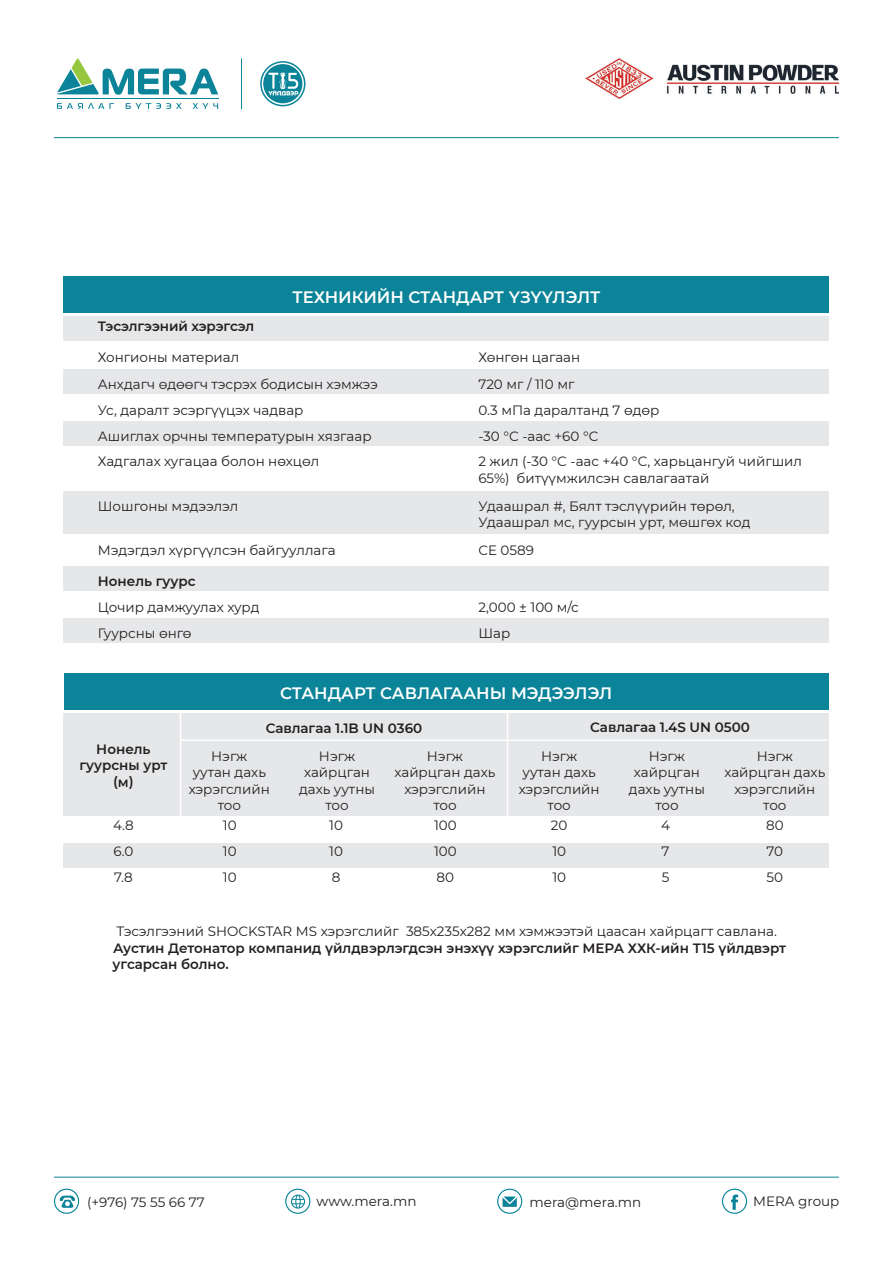
<style>
.page{position:relative;width:893px;height:1263px;background:#fff}
.page>*{position:absolute;margin:0;border:0;box-sizing:border-box;transform-origin:0 0}
.t1{font:600 16.5px "Montserrat";color:#fff}
.Regular_9{font:13.5px/16.5px "Montserrat";color:#231f20;text-align:center}
.Semi_bold_9{font:600 13.5px/16.2px "Montserrat";color:#231f20}
.Regular_9-2{font:600 13.5px "Montserrat";color:#231f20}
</style>
<div class="page">
<img style="left:585px;top:58px;width:253px;height:41px">
<svg style="left:260px;top:61px;width:45px;height:45px"></svg>
<hr style="left:241px;top:58px;width:1px;height:51px;background:#0b8398">
<svg style="left:57px;top:58px;width:161px;height:37px"></svg>
<svg style="left:57px;top:103px;width:57px;height:6px"></svg>
<svg style="left:126px;top:103px;width:56px;height:6px"></svg>
<svg style="left:193px;top:103px;width:25px;height:6px"></svg>
<hr style="left:57px;top:98px;width:161px;height:1px;background:#0b8398">
<hr style="left:54px;top:137px;width:785px;height:1px;background:#0b8398">
<svg style="left:59px;top:1195px;width:16px;height:13px"></svg>
<svg style="left:502px;top:1196px;width:15px;height:11px"></svg>
<svg style="left:291px;top:1194px;width:14px;height:14px"></svg>
<svg style="left:731px;top:1194px;width:7px;height:16px"></svg>
<hr style="left:54px;top:1177px;width:785px;height:1px;background:#0b8398">
<div style="left:722px;top:1189px;width:25px;height:25px;border:1px solid #008296;border-radius:50%"></div>
<div style="left:497px;top:1189px;width:25px;height:25px;border:1px solid #008296;border-radius:50%"></div>
<div style="left:285px;top:1189px;width:25px;height:25px;border:1px solid #008296;border-radius:50%"></div>
<div style="left:54px;top:1189px;width:25px;height:25px;border:1px solid #008296;border-radius:50%"></div>
<div style="left:64px;top:713px;width:765px;height:102px;background:#e6e7e9"></div>
<div style="left:64px;top:843px;width:765px;height:24px;background:#e6e7e9"></div>
<div style="left:64px;top:276px;width:765px;height:37px;background:#0b8398"></div>
<div style="left:64px;top:673px;width:764px;height:36px;background:#0b8398"></div>
<div style="left:64px;top:316px;width:765px;height:25px;background:#e6e7e9"></div>
<div style="left:64px;top:566px;width:765px;height:24px;background:#e6e7e9"></div>
<div style="left:64px;top:369px;width:765px;height:24px;background:#e6e7e9"></div>
<div style="left:64px;top:618px;width:765px;height:25px;background:#e6e7e9"></div>
<div style="left:64px;top:421px;width:765px;height:25px;background:#e6e7e9"></div>
<div style="left:64px;top:491px;width:765px;height:43px;background:#e6e7e9"></div>
<hr style="left:180px;top:713px;width:1px;height:102px;background:#fff">
<hr style="left:181px;top:739px;width:647px;height:2px;background:#fff">
<hr style="left:507px;top:713px;width:1px;height:102px;background:#fff">
<p class="Semi_bold_9" style="left:98px;top:318px;width:158px">Тэсэлгээний хэрэгсэл</p>
<p class="Regular_9" style="left:98px;top:349px;width:143px">Хонгионы материал</p>
<p class="t1" style="left:293px;top:285px;width:309px">ТЕХНИКИЙН СТАНДАРТ ҮЗҮҮЛЭЛТ</p>
<p class="Regular_9" style="left:478px;top:349px;width:103px">Хөнгөн цагаан</p>
<p class="Regular_9" style="left:98px;top:375px;width:282px">Анхдагч өдөөгч тэсрэх бодисын хэмжээ</p>
<p class="Regular_9" style="left:478px;top:375px;width:98px">720 мг / 110 мг</p>
<p class="Regular_9" style="left:98px;top:401px;width:207px">Ус, даралт эсэргүүцэх чадвар</p>
<p class="Regular_9" style="left:98px;top:428px;width:275px">Ашиглах орчны температурын хязгаар</p>
<p class="Regular_9" style="left:98px;top:453px;width:223px">Хадгалах хугацаа болон нөхцөл</p>
<p class="Regular_9" style="left:98px;top:497px;width:142px">Шошгоны мэдээлэл</p>
<p class="Regular_9" style="left:98px;top:541px;width:239px">Мэдэгдэл хүргүүлсэн байгууллага</p>
<p class="Regular_9" style="left:478px;top:401px;width:183px">0.3 мПа даралтанд 7 өдөр</p>
<p class="Regular_9" style="left:478px;top:428px;width:122px">-30 °C -аас +60 °C</p>
<p class="Regular_9" style="left:478px;top:453px;width:325px">2 жил (-30 °C -аас +40 °C, харьцангуй чийгшил</p>
<p class="Regular_9" style="left:478px;top:469px;width:232px">65%) битүүмжилсэн савлагаатай</p>
<p class="Regular_9" style="left:478px;top:497px;width:258px">Удаашрал #, Бялт тэслүүрийн төрөл,</p>
<p class="Regular_9" style="left:478px;top:514px;width:274px">Удаашрал мс, гуурсын урт, мөшгөх код</p>
<p class="Regular_9" style="left:478px;top:541px;width:57px">CE 0589</p>
<p class="Regular_9-2" style="left:98px;top:571px;width:99px">Нонель гуурс</p>
<p class="Regular_9" style="left:98px;top:599px;width:163px">Цочир дамжуулах хурд</p>
<p class="Regular_9" style="left:478px;top:599px;width:102px">2,000 ± 100 м/с</p>
<p class="Regular_9" style="left:98px;top:625px;width:95px">Гуурсны өнгө</p>
<p class="Regular_9" style="left:478px;top:625px;width:33px">Шар</p>
<p class="t1" style="left:280px;top:682px;width:334px">СТАНДАРТ САВЛАГААНЫ МЭДЭЭЛЭЛ</p>
<p class="Regular_9-2" style="left:96px;top:739px;width:56px">Нонель</p>
<p class="Regular_9-2" style="left:79px;top:756px;width:90px">гуурсны урт</p>
<p class="Regular_9-2" style="left:113px;top:772px;width:22px">(м)</p>
<p class="Regular_9" style="left:113px;top:816px;width:22px">4.8</p>
<p class="Regular_9" style="left:113px;top:842px;width:22px">6.0</p>
<p class="Regular_9" style="left:114px;top:868px;width:20px">7.8</p>
<p class="Regular_9-2" style="left:266px;top:719px;width:158px">Савлагаа 1.1B UN 0360</p>
<p class="Regular_9-2" style="left:590px;top:718px;width:161px">Савлагаа 1.4S UN 0500</p>
<p class="Regular_9" style="left:189px;top:747px;width:82px">Нэгж<br>уутан дахь хэрэгслийн</p>
<p class="Regular_9" style="left:218px;top:796px;width:25px">тоо</p>
<p class="Regular_9" style="left:223px;top:816px;width:15px">10</p>
<p class="Regular_9" style="left:223px;top:842px;width:15px">10</p>
<p class="Regular_9" style="left:223px;top:868px;width:15px">10</p>
<p class="Regular_9" style="left:304px;top:747px;width:68px">Нэгж хайрцган</p>
<p class="Regular_9" style="left:299px;top:780px;width:78px">дахь уутны</p>
<p class="Regular_9" style="left:325px;top:796px;width:25px">тоо</p>
<p class="Regular_9" style="left:329px;top:816px;width:15px">10</p>
<p class="Regular_9" style="left:329px;top:842px;width:15px">10</p>
<p class="Regular_9" style="left:332px;top:868px;width:10px">8</p>
<p class="Regular_9" style="left:427px;top:747px;width:38px">Нэгж</p>
<p class="Regular_9" style="left:395px;top:763px;width:102px">хайрцган дахь хэрэгслийн</p>
<p class="Regular_9" style="left:433px;top:796px;width:25px">тоо</p>
<p class="Regular_9" style="left:434px;top:816px;width:24px">100</p>
<p class="Regular_9" style="left:434px;top:842px;width:24px">100</p>
<p class="Regular_9" style="left:437px;top:868px;width:19px">80</p>
<p class="Regular_9" style="left:519px;top:747px;width:82px">Нэгж<br>уутан дахь хэрэгслийн</p>
<p class="Regular_9" style="left:548px;top:796px;width:25px">тоо</p>
<p class="Regular_9" style="left:551px;top:816px;width:18px">20</p>
<p class="Regular_9" style="left:552px;top:842px;width:15px">10</p>
<p class="Regular_9" style="left:552px;top:868px;width:15px">10</p>
<p class="Regular_9" style="left:634px;top:747px;width:68px">Нэгж хайрцган</p>
<p class="Regular_9" style="left:629px;top:780px;width:78px">дахь уутны</p>
<p class="Regular_9" style="left:655px;top:796px;width:25px">тоо</p>
<p class="Regular_9" style="left:661px;top:816px;width:10px">4</p>
<p class="Regular_9" style="left:662px;top:842px;width:9px">7</p>
<p class="Regular_9" style="left:662px;top:868px;width:9px">5</p>
<p class="Regular_9" style="left:757px;top:747px;width:38px">Нэгж</p>
<p class="Regular_9" style="left:724px;top:763px;width:102px">хайрцган дахь хэрэгслийн</p>
<p class="Regular_9" style="left:763px;top:796px;width:25px">тоо</p>
<p class="Regular_9" style="left:766px;top:816px;width:19px">80</p>
<p class="Regular_9" style="left:766px;top:842px;width:18px">70</p>
<p class="Regular_9" style="left:767px;top:868px;width:18px">50</p>
<p class="Regular_9" style="left:116px;top:923px;width:662px">Тэсэлгээний SHOCKSTAR MS хэрэгслийг 385x235x282 мм хэмжээтэй цаасан хайрцагт cавлана.</p>
<p class="Semi_bold_9" style="left:113px;top:939px;width:675px">Аустин Детонатор компанид үйлдвэрлэгдсэн энэхүү хэрэгслийг МЕРА ХХК-ийн Т15 үйлдвэрт угсарсан болно.</p>
<p class="Regular_9" style="left:87px;top:1193px;width:119px">(+976) 75 55 66 77</p>
<p class="Regular_9" style="left:317px;top:1192px;width:101px">www.mera.mn</p>
<p class="Regular_9" style="left:529px;top:1193px;width:113px">mera@mera.mn</p>
<p class="Regular_9" style="left:753px;top:1193px;width:88px">MERA group</p>
</div>
